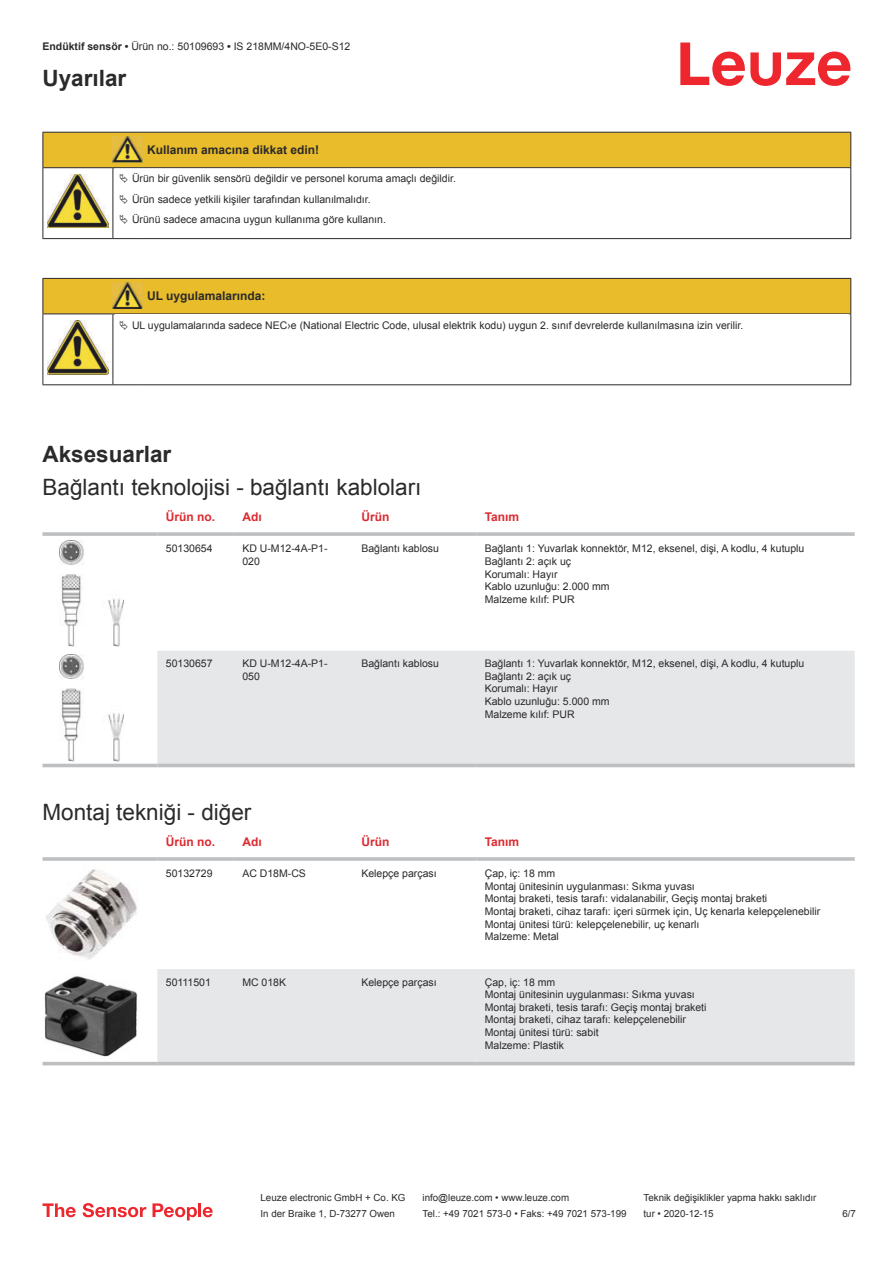
<style>
.page{position:relative;width:893px;height:1263px;background:#fff}
.page>*{position:absolute;margin:0;border:0;box-sizing:border-box;transform-origin:0 0}
.t1{font:22.5px "Arial";color:#2b292a}
.t2{font:700 22.5px "Arial";color:#2b292a}
.t3{font:700 12px "Arial";color:#2b292a}
.t4{font:700 12px "Arial";color:#db2a30}
.t5{font:10.5px/12.6px "Arial";color:#2b292a}
.t6{font:9.75px "Arial";color:#2b292a}
.s1{font-weight:700}
</style>
<div class="page">
<svg style="left:680px;top:43px;width:170px;height:43px"></svg>
<svg style="left:43px;top:646px;width:812px;height:122px"></svg>
<div style="left:157px;top:651px;width:698px;height:113px;background:#e6e7e9"></div>
<svg style="left:43px;top:532px;width:114px;height:4px"></svg>
<hr style="left:157px;top:532px;width:77px;height:4px;background:#c6c7c9">
<svg style="left:234px;top:532px;width:119px;height:4px"></svg>
<svg style="left:353px;top:532px;width:123px;height:4px"></svg>
<hr style="left:476px;top:532px;width:379px;height:4px;background:#c6c7c9">
<hr style="left:43px;top:764px;width:114px;height:3px;background:#bdbfc1">
<hr style="left:157px;top:764px;width:77px;height:3px;background:#bdbfc1">
<hr style="left:234px;top:764px;width:119px;height:3px;background:#bdbfc1">
<hr style="left:353px;top:764px;width:123px;height:3px;background:#bdbfc1">
<hr style="left:476px;top:764px;width:379px;height:3px;background:#bdbfc1">
<img style="left:59px;top:540px;width:65px;height:106px">
<img style="left:59px;top:655px;width:65px;height:106px">
<svg style="left:43px;top:1065px;width:812px;height:1px"></svg>
<div style="left:157px;top:969px;width:698px;height:93px;background:#e6e7e9"></div>
<hr style="left:43px;top:857px;width:114px;height:4px;background:#bdbfc1">
<hr style="left:157px;top:857px;width:77px;height:4px;background:#c8cacb">
<hr style="left:234px;top:857px;width:119px;height:4px;background:#c3c5c6">
<hr style="left:353px;top:857px;width:123px;height:4px;background:#bdbfc1">
<hr style="left:476px;top:857px;width:379px;height:4px;background:#c8cacb">
<hr style="left:43px;top:1062px;width:114px;height:3px;background:#bdbfc1">
<hr style="left:157px;top:1062px;width:77px;height:3px;background:#bdbfc1">
<hr style="left:234px;top:1062px;width:119px;height:3px;background:#bdbfc1">
<hr style="left:353px;top:1062px;width:123px;height:3px;background:#bdbfc1">
<hr style="left:476px;top:1062px;width:379px;height:3px;background:#bdbfc1">
<img style="left:46px;top:869px;width:91px;height:91px">
<img style="left:44px;top:976px;width:93px;height:81px">
<svg style="left:43px;top:1203px;width:33px;height:14px"></svg>
<svg style="left:83px;top:1203px;width:63px;height:14px"></svg>
<svg style="left:153px;top:1203px;width:44px;height:17px"></svg>
<hr style="left:198px;top:1203px;width:3px;height:14px;background:#ed272d">
<svg style="left:203px;top:1207px;width:10px;height:10px"></svg>
<hr style="left:43px;top:238px;width:70px;height:1px;background:#2b292a">
<hr style="left:113px;top:238px;width:30px;height:1px;background:#2b292a">
<hr style="left:143px;top:238px;width:708px;height:1px;background:#2b292a">
<div style="left:44px;top:279px;width:806px;height:34px;background:#e8bc2a"></div>
<hr style="left:43px;top:278px;width:70px;height:1px;background:#2b292a">
<hr style="left:43px;top:279px;width:1px;height:34px;background:#2b292a">
<hr style="left:43px;top:313px;width:70px;height:1px;background:#2b292a">
<hr style="left:113px;top:278px;width:30px;height:1px;background:#2b292a">
<hr style="left:113px;top:313px;width:30px;height:1px;background:#2b292a">
<hr style="left:143px;top:278px;width:708px;height:1px;background:#2b292a">
<hr style="left:850px;top:279px;width:1px;height:34px;background:#2b292a">
<hr style="left:143px;top:313px;width:708px;height:1px;background:#2b292a">
<hr style="left:43px;top:314px;width:1px;height:66px;background:#2b292a">
<hr style="left:113px;top:314px;width:1px;height:66px;background:#2b292a">
<hr style="left:850px;top:314px;width:1px;height:66px;background:#2b292a">
<hr style="left:43px;top:384px;width:70px;height:1px;background:#2b292a">
<hr style="left:113px;top:384px;width:30px;height:1px;background:#2b292a">
<hr style="left:143px;top:384px;width:708px;height:1px;background:#2b292a">
<img style="left:113px;top:283px;width:30px;height:26px">
<img style="left:47px;top:320px;width:61px;height:54px">
<svg style="left:43px;top:132px;width:808px;height:106px"></svg>
<p class="t5" style="left:43px;top:41px;width:309px"><span class="s1">Endüktif sensör •</span> Ürün no.: 50109693 <span class="s1">•</span> IS 218MM/4NO-5E0-S12</p>
<h1 class="t2" style="left:43px;top:63px;width:85px">Uyarılar</h1>
<p class="t3" style="left:147px;top:141px;width:174px">Kullanım amacına dikkat edin!</p>
<p class="t5" style="left:132px;top:169px;width:325px;line-height:20.2px">Ürün bir güvenlik sensörü değildir ve personel koruma amaçlı değildir.<br>Ürün sadece yetkili kişiler tarafından kullanılmalıdır.<br>Ürünü sadece amacına uygun kullanıma göre kullanın.</p>
<p class="t3" style="left:147px;top:288px;width:120px">UL uygulamalarında:</p>
<p class="t5" style="left:132px;top:319px;width:613px">UL uygulamalarında sadece NEC›e (National Electric Code, ulusal elektrik kodu) uygun 2. sınıf devrelerde kullanılmasına izin verilir.</p>
<h1 class="t2" style="left:43px;top:445px;width:130px">Aksesuarlar</h1>
<h1 class="t1" style="left:43px;top:472px;width:380px">Bağlantı teknolojisi - bağlantı kabloları</h1>
<p class="t4" style="left:166px;top:513px;width:51px">Ürün no.</p>
<p class="t4" style="left:242px;top:509px;width:21px">Adı</p>
<p class="t4" style="left:361px;top:513px;width:29px">Ürün</p>
<p class="t4" style="left:485px;top:509px;width:36px">Tanım</p>
<p class="t5" style="left:166px;top:543px;width:48px">50130654</p>
<p class="t5" style="left:242px;top:542px;width:87px">KD U-M12-4A-P1-<br>020</p>
<p class="t5" style="left:361px;top:542px;width:79px">Bağlantı kablosu</p>
<p class="t5" style="left:485px;top:542px;width:321px">Bağlantı 1: Yuvarlak konnektör, M12, eksenel, dişi, A kodlu, 4 kutuplu<br>Bağlantı 2: açık uç<br>Korumalı: Hayır<br>Kablo uzunluğu: 2.000 mm<br>Malzeme kılıf: PUR</p>
<p class="t5" style="left:166px;top:658px;width:48px">50130657</p>
<p class="t5" style="left:242px;top:657px;width:87px">KD U-M12-4A-P1-<br>050</p>
<p class="t5" style="left:361px;top:657px;width:79px">Bağlantı kablosu</p>
<p class="t5" style="left:485px;top:657px;width:321px">Bağlantı 1: Yuvarlak konnektör, M12, eksenel, dişi, A kodlu, 4 kutuplu<br>Bağlantı 2: açık uç<br>Korumalı: Hayır<br>Kablo uzunluğu: 5.000 mm<br>Malzeme kılıf: PUR</p>
<h1 class="t1" style="left:43px;top:797px;width:210px">Montaj tekniği - diğer</h1>
<p class="t4" style="left:166px;top:837px;width:51px">Ürün no.</p>
<p class="t4" style="left:242px;top:834px;width:21px">Adı</p>
<p class="t4" style="left:361px;top:837px;width:29px">Ürün</p>
<p class="t4" style="left:485px;top:834px;width:36px">Tanım</p>
<p class="t5" style="left:166px;top:868px;width:48px">50132729</p>
<p class="t5" style="left:242px;top:867px;width:65px">AC D18M-CS</p>
<p class="t5" style="left:361px;top:867px;width:77px">Kelepçe parçası</p>
<p class="t5" style="left:485px;top:867px;width:337px">Çap, iç: 18 mm<br>Montaj ünitesinin uygulanması: Sıkma yuvası<br>Montaj braketi, tesis tarafı: vidalanabilir, Geçiş montaj braketi<br>Montaj braketi, cihaz tarafı: içeri sürmek için, Uç kenarla kelepçelenebilir Montaj ünitesi türü: kelepçelenebilir, uç kenarlı<br>Malzeme: Metal</p>
<p class="t5" style="left:166px;top:976px;width:47px">50111501</p>
<p class="t5" style="left:242px;top:975px;width:45px">MC 018K</p>
<p class="t5" style="left:361px;top:975px;width:77px">Kelepçe parçası</p>
<p class="t5" style="left:485px;top:975px;width:223px">Çap, iç: 18 mm<br>Montaj ünitesinin uygulanması: Sıkma yuvası Montaj braketi, tesis tarafı: Geçiş montaj braketi Montaj braketi, cihaz tarafı: kelepçelenebilir Montaj ünitesi türü: sabit<br>Malzeme: Plastik</p>
<p class="t6" style="left:261px;top:1191px;width:146px">Leuze electronic GmbH + Co. KG</p>
<p class="t6" style="left:423px;top:1191px;width:148px">info@leuze.com • www.leuze.com</p>
<p class="t6" style="left:644px;top:1191px;width:174px">Teknik değişiklikler yapma hakkı saklıdır</p>
<p class="t6" style="left:261px;top:1207px;width:136px">In der Braike 1, D-73277 Owen</p>
<p class="t6" style="left:423px;top:1207px;width:205px">Tel.: +49 7021 573-0 • Faks: +49 7021 573-199</p>
<p class="t6" style="left:644px;top:1207px;width:72px">tur • 2020-12-15</p>
<p class="t6" style="left:842px;top:1210px;width:15px">6 /7</p>
</div>
